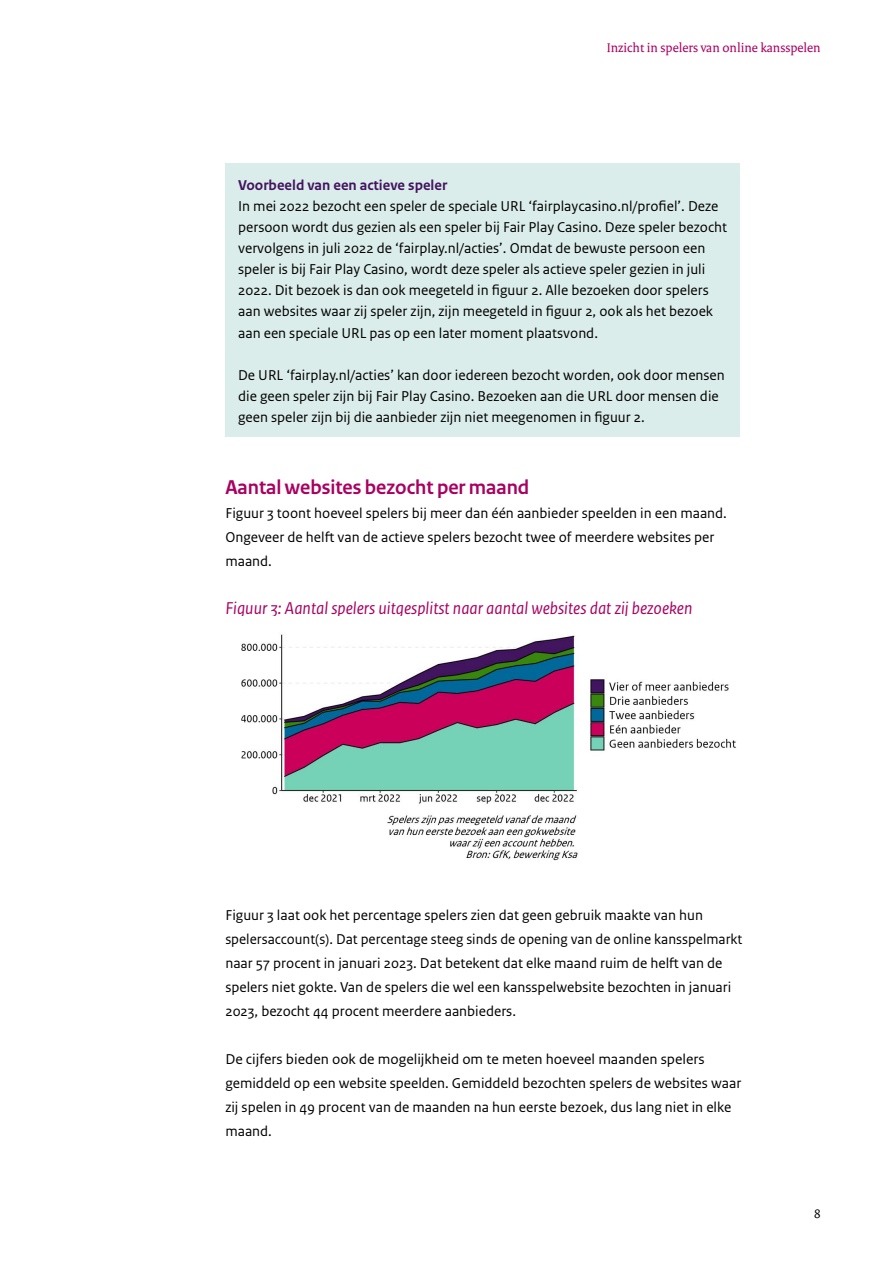
<style>
.page{position:relative;width:893px;height:1263px;background:#fff}
.page>*{position:absolute;margin:0;border:0;box-sizing:border-box;transform-origin:0 0}
.t1{font:700 21px "Rijksoverheid Sans Heading";color:#a90061}
.t2{font:italic 18px "Rijksoverheid Sans Text";color:#a90061}
.t3{font:15px/24px "Rijksoverheid Sans Text";color:#000}
.t4{font:700 15px "Rijksoverheid Sans Text";color:#43145f}
.t5{font:13.5px "Rijksoverheid Serif";color:#a90061}
.t6{font:13.5px "Rijksoverheid Serif";color:#000}
</style>
<div class="page">
<div style="left:225px;top:163px;width:515px;height:43px;background:#dbedea"></div>
<div style="left:225px;top:184px;width:515px;height:253px;background:#dbedea"></div>
<img style="left:241px;top:634px;width:495px;height:227px">
<p class="t5" style="left:607px;top:39px;width:215px">Inzicht in spelers van online kansspelen</p>
<p class="t4" style="left:238px;top:177px;width:211px">Voorbeeld van een actieve speler</p>
<p class="t3" style="left:238px;top:196px;width:490px;line-height:21px">In mei 2022 bezocht een speler de speciale URL ‘fairplaycasino.nl/profiel’. Deze persoon wordt dus gezien als een speler bij Fair Play Casino. Deze speler bezocht vervolgens in juli 2022 de ‘fairplay.nl/acties’. Omdat de bewuste persoon een speler is bij Fair Play Casino, wordt deze speler als actieve speler gezien in juli 2022. Dit bezoek is dan ook meegeteld in figuur 2. Alle bezoeken door spelers aan websites waar zij speler zijn, zijn meegeteld in figuur 2, ook als het bezoek aan een speciale URL pas op een later moment plaatsvond.</p>
<p class="t3" style="left:238px;top:364px;width:488px;line-height:21px">De URL ‘fairplay.nl/acties’ kan door iedereen bezocht worden, ook door mensen die geen speler zijn bij Fair Play Casino. Bezoeken aan die URL door mensen die geen speler zijn bij die aanbieder zijn niet meegenomen in figuur 2.</p>
<h1 class="t1" style="left:225px;top:475px;width:305px">Aantal websites bezocht per maand</h1>
<p class="t3" style="left:225px;top:501px;width:503px">Figuur 3 toont hoeveel spelers bij meer dan één aanbieder speelden in een maand.<br>Ongeveer de helft van de actieve spelers bezocht twee of meerdere websites per maand.</p>
<p class="t2" style="left:225px;top:598px;width:469px">Figuur 3: Aantal spelers uitgesplitst naar aantal websites dat zij bezoeken</p>
<p class="t3" style="left:225px;top:903px;width:519px">Figuur 3 laat ook het percentage spelers zien dat geen gebruik maakte van hun spelersaccount(s). Dat percentage steeg sinds de opening van de online kansspelmarkt naar 57 procent in januari 2023. Dat betekent dat elke maand ruim de helft van de spelers niet gokte. Van de spelers die wel een kansspelwebsite bezochten in januari 2023, bezocht 44 procent meerdere aanbieders.</p>
<p class="t3" style="left:225px;top:1047px;width:517px">De cijfers bieden ook de mogelijkheid om te meten hoeveel maanden spelers gemiddeld op een website speelden. Gemiddeld bezochten spelers de websites waar zij spelen in 49 procent van de maanden na hun eerste bezoek, dus lang niet in elke maand.</p>
<p class="t6" style="left:814px;top:1205px;width:8px">8</p>
</div>
